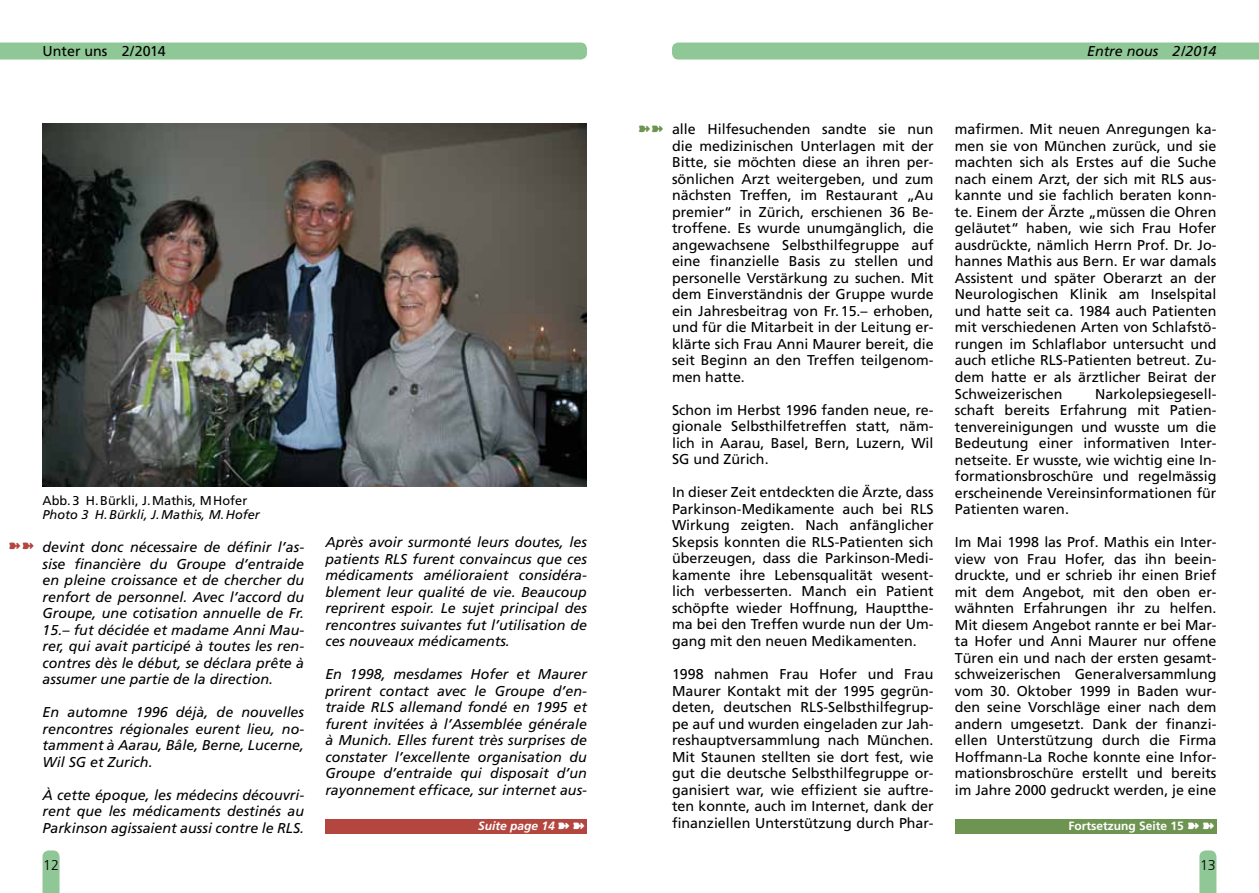
<style>
.page{position:relative;width:1259px;height:893px;background:#fff}
.page>*{position:absolute;margin:0;border:0;box-sizing:border-box;transform-origin:0 0}
.t1{font:14.25px/16.5px "Frutiger";color:#000;text-align:justify}
.t2{font:italic 14.25px/16.5px "Frutiger";color:#000;text-align:justify}
.t3{font:300 14.25px "Frutiger";color:#000}
.t4{font:italic 12.75px "Frutiger";color:#000}
.t5{font:12.75px "Frutiger";color:#000}
.t6{font:700 12px "Frutiger";color:#fff}
.t7{font:italic 700 12px "Frutiger";color:#fff}
</style>
<div class="page">
<div style="left:0;top:43px;width:587px;height:17px;background:#90c796"></div>
<svg style="left:43px;top:850px;width:17px;height:43px"></svg>
<div style="left:672px;top:43px;width:587px;height:17px;background:#90c796"></div>
<svg style="left:1199px;top:850px;width:17px;height:43px"></svg>
<img style="left:43px;top:123px;width:544px;height:363px">
<div style="left:955px;top:819px;width:261px;height:14px;background:#6d9450"></div>
<div style="left:325px;top:819px;width:262px;height:14px;background:#b3473f"></div>
<p class="t1" style="left:43px;top:43px;width:125px">Unter uns 2/2014</p>
<p class="t2" style="left:1087px;top:43px;width:131px">Entre nous 2/2014</p>
<p class="t5" style="left:43px;top:493px;width:206px">Abb.3 H.Bürkli, J.Mathis, MHofer</p>
<p class="t4" style="left:43px;top:507px;width:219px">Photo 3 H.Bürkli, J.Mathis, M.Hofer</p>
<p class="t2" style="left:43px;top:539px;width:263px">devint donc nécessaire de définir l’as&shy;sise financière du Groupe d’entraide en pleine croissance et de chercher du renfort de personnel. Avec l’accord du Groupe, une cotisation annuelle de Fr.<br>15.– fut décidée et madame Anni Mau&shy;rer, qui avait participé à toutes les ren&shy;contres dès le début, se déclara prête à assumer une partie de la direction.</p>
<p class="t2" style="left:43px;top:704px;width:263px">En automne 1996 déjà, de nouvelles rencontres régionales eurent lieu, no&shy;tamment à Aarau, Bâle, Berne, Lucerne, Wil SG et Zurich.</p>
<p class="t2" style="left:43px;top:786px;width:263px">À cette époque, les médecins découvri&shy;rent que les médicaments destinés au Parkinson agissaient aussi contre le RLS.</p>
<p class="t3" style="left:43px;top:857px;width:17px">12</p>
<p class="t1" style="left:672px;top:121px;width:263px">alle Hilfesuchenden sandte sie nun die medizinischen Unterlagen mit der Bitte, sie möchten diese an ihren per&shy;sönlichen Arzt weitergeben, und zum nächsten Treffen, im Restaurant „Au premier“ in Zürich, erschienen 36 Be&shy;troffene. Es wurde unumgänglich, die angewachsene Selbsthilfegruppe auf eine finanzielle Basis zu stellen und personelle Verstärkung zu suchen. Mit dem Einverständnis der Gruppe wurde ein Jahresbeitrag von Fr.15.– erhoben, und für die Mitarbeit in der Leitung er&shy;klärte sich Frau Anni Maurer bereit, die seit Beginn an den Treffen teilgenom&shy;men hatte.</p>
<p class="t1" style="left:672px;top:402px;width:263px">Schon im Herbst 1996 fanden neue, re&shy;gionale Selbsthilfetreffen statt, näm&shy;lich in Aarau, Basel, Bern, Luzern, Wil SG und Zürich.</p>
<p class="t1" style="left:672px;top:484px;width:263px">In dieser Zeit entdeckten die Ärzte, dass Parkinson-Medikamente auch bei RLS Wirkung zeigten. Nach anfänglicher Skepsis konnten die RLS-Patienten sich überzeugen, dass die Parkinson-Medi&shy;kamente ihre Lebensqualität wesent&shy;lich verbesserten. Manch ein Patient schöpfte wieder Hoffnung, Hauptthe&shy;ma bei den Treffen wurde nun der Um&shy;gang mit den neuen Medikamenten.</p>
<p class="t1" style="left:672px;top:666px;width:263px">1998 nahmen Frau Hofer und Frau Maurer Kontakt mit der 1995 gegrün&shy;deten, deutschen RLS-Selbsthilfegrup&shy;pe auf und wurden eingeladen zur Jah&shy;reshauptversammlung nach München.<br>Mit Staunen stellten sie dort fest, wie gut die deutsche Selbsthilfegruppe or&shy;ganisiert war, wie effizient sie auftre&shy;ten konnte, auch im Internet, dank der finanziellen Unterstützung durch Phar-</p>
<p class="t1" style="left:955px;top:121px;width:263px">mafirmen. Mit neuen Anregungen ka&shy;men sie von München zurück, und sie machten sich als Erstes auf die Suche nach einem Arzt, der sich mit RLS aus&shy;kannte und sie fachlich beraten konn&shy;te. Einem der Ärzte „müssen die Ohren geläutet“ haben, wie sich Frau Hofer ausdrückte, nämlich Herrn Prof. Dr. Jo&shy;hannes Mathis aus Bern. Er war damals Assistent und später Oberarzt an der Neurologischen Klinik am Inselspital und hatte seit ca. 1984 auch Patienten mit verschiedenen Arten von Schlafstö&shy;rungen im Schlaflabor untersucht und auch etliche RLS-Patienten betreut. Zu&shy;dem hatte er als ärztlicher Beirat der Schweizerischen</p>
<p class="t1" style="left:955px;top:385px;width:263px;text-indent:140px">Narkolepsiegesell&shy;schaft bereits Erfahrung mit Patien&shy;tenvereinigungen und wusste um die Bedeutung einer informativen Inter&shy;netseite. Er wusste, wie wichtig eine In&shy;formationsbroschüre und regelmässig erscheinende Vereinsinformationen für Patienten waren.</p>
<p class="t1" style="left:955px;top:534px;width:263px">Im Mai 1998 las Prof. Mathis ein Inter&shy;view von Frau Hofer, das ihn beein&shy;druckte, und er schrieb ihr einen Brief mit dem Angebot, mit den oben er&shy;wähnten Erfahrungen ihr zu helfen.<br>Mit diesem Angebot rannte er bei Mar&shy;ta Hofer und Anni Maurer nur offene Türen ein und nach der ersten gesamt&shy;schweizerischen Generalversammlung vom 30. Oktober 1999 in Baden wur&shy;den seine Vorschläge einer nach dem andern umgesetzt. Dank der finanzi&shy;ellen Unterstützung durch die Firma Hoffmann-La Roche konnte eine Infor&shy;mationsbroschüre erstellt und bereits im Jahre 2000 gedruckt werden, je eine</p>
<p class="t2" style="left:325px;top:534px;width:263px">Après avoir surmonté leurs doutes, les patients RLS furent convaincus que ces médicaments amélioraient considéra&shy;blement leur qualité de vie. Beaucoup reprirent espoir. Le sujet principal des rencontres suivantes fut l’utilisation de ces nouveaux médicaments.</p>
<p class="t2" style="left:325px;top:666px;width:263px">En 1998, mesdames Hofer et Maurer prirent contact avec le Groupe d’en&shy;traide RLS allemand fondé en 1995 et furent invitées à l’Assemblée générale à Munich. Elles furent très surprises de constater l’excellente organisation du Groupe d’entraide qui disposait d’un rayonnement efficace, sur internet aus-</p>
<p class="t7" style="left:478px;top:818px;width:108px">Suite page 14 ➽ ➽</p>
<p class="t6" style="left:1068px;top:819px;width:147px">Fortsetzung Seite 15 ➽ ➽</p>
<p class="t3" style="left:1200px;top:857px;width:17px">13</p>
</div>
